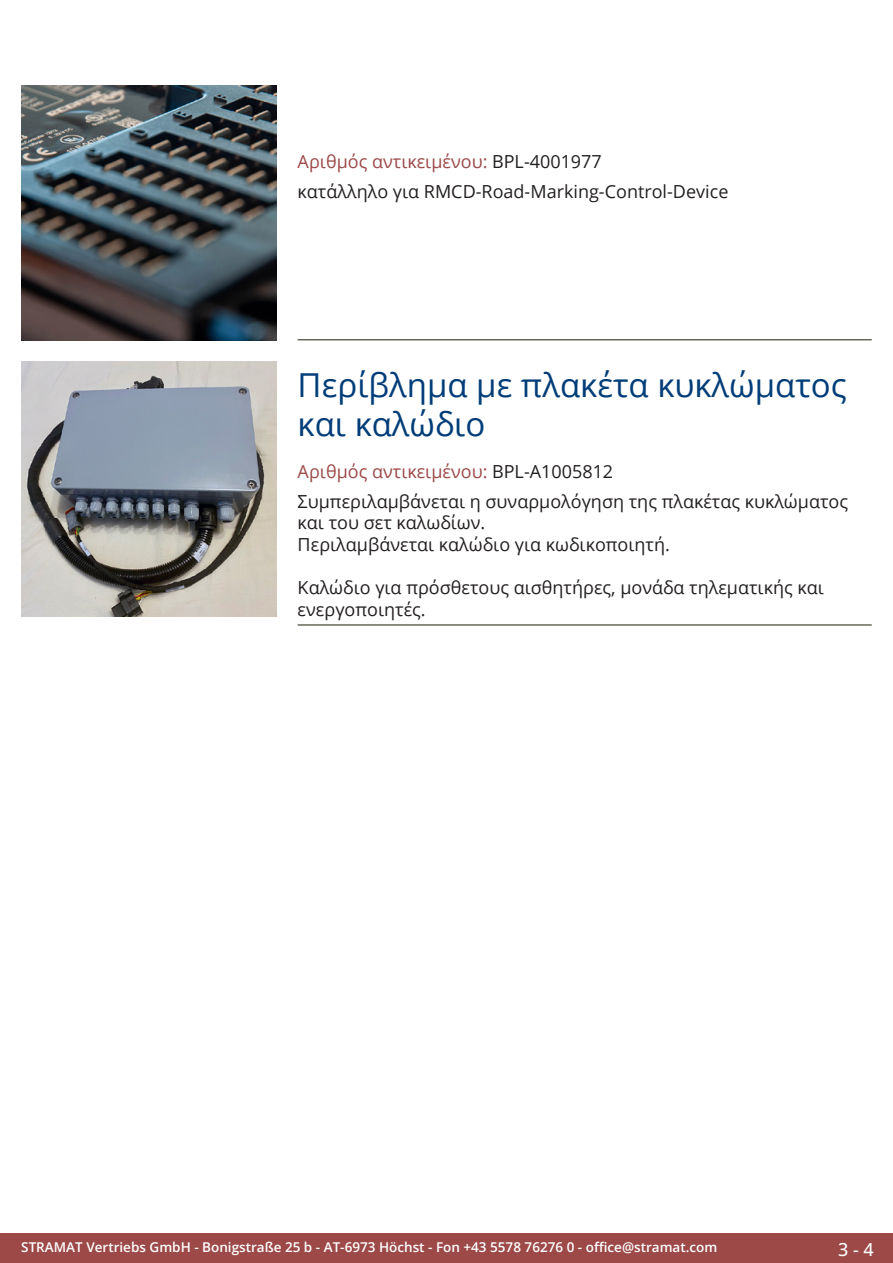
<style>
.page{position:relative;width:893px;height:1263px;background:#fff}
.page>*{position:absolute;margin:0;border:0;box-sizing:border-box;transform-origin:0 0}
.Produkttitel{font:33px/39.6px "Open Sans";color:#003d78}
.Beschreibung_Text{font:18px/21.6px "Open Sans";color:#231f20}
.TechDaten_Überschrif{font:18px "Open Sans";color:#9c4948}
.t1{font:500 18px "Open Sans";color:#fff}
.t2{font:600 13.5px "Open Sans";color:#fff}
.s1{color:#231f20}
</style>
<div class="page">
<div style="left:0;top:1233px;width:893px;height:30px;background:#9c4948"></div>
<hr style="left:298px;top:340px;width:574px;height:1px;background:#201d08">
<hr style="left:298px;top:625px;width:574px;height:1px;background:#201d08">
<img style="left:21px;top:85px;width:255px;height:255px">
<img style="left:21px;top:361px;width:255px;height:256px">
<p class="TechDaten_Überschrif" style="left:298px;top:149px;width:306px">Αριθμός αντικειμένου: <span class="s1">BPL-4001977</span></p>
<p class="Beschreibung_Text" style="left:298px;top:180px;width:432px">κατάλληλο για RMCD-Road-Marking-Control-Device</p>
<p class="Produkttitel" style="left:298px;top:364px;width:551px">Περίβλημα με πλακέτα κυκλώματος και καλώδιο</p>
<p class="TechDaten_Überschrif" style="left:298px;top:459px;width:317px">Αριθμός αντικειμένου: <span class="s1">BPL-A1005812</span></p>
<p class="Beschreibung_Text" style="left:298px;top:490px;width:552px">Συμπεριλαμβάνεται η συναρμολόγηση της πλακέτας κυκλώματος και του σετ καλωδίων.<br>Περιλαμβάνεται καλώδιο για κωδικοποιητή.</p>
<p class="Beschreibung_Text" style="left:298px;top:576px;width:528px">Καλώδιο για πρόσθετους αισθητήρες, μονάδα τηλεματικής και ενεργοποιητές.</p>
<p class="t2" style="left:21px;top:1238px;width:698px">STRAMAT Vertriebs GmbH - Bonigstraße 25 b - AT-6973 Höchst - Fon +43 5578 76276 0 - office@stramat.com</p>
<p class="t1" style="left:838px;top:1237px;width:37px">3 - 4</p>
</div>
